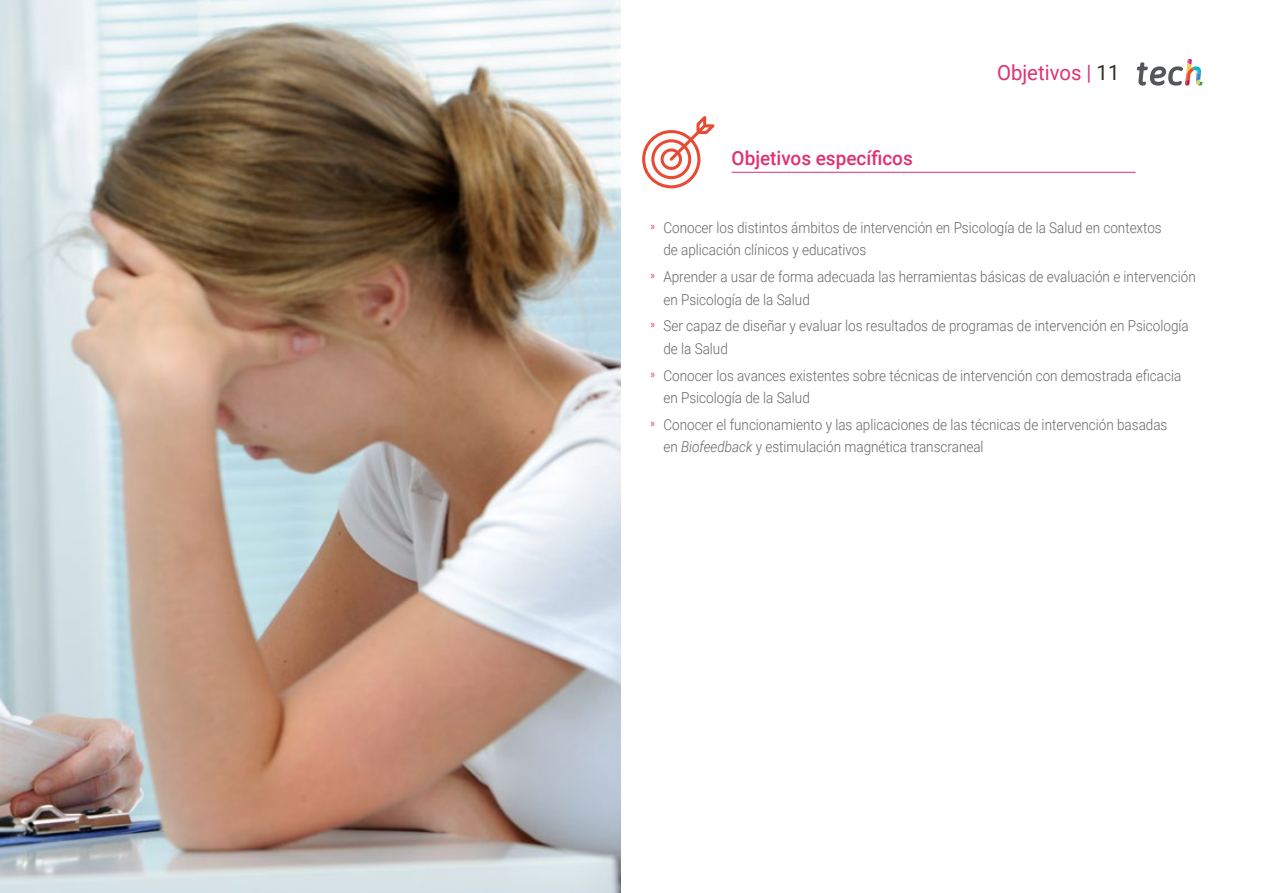
<style>
.page{position:relative;width:1263px;height:893px;background:#fff}
.page>*{position:absolute;margin:0;border:0;box-sizing:border-box;transform-origin:0 0}
.t1{font:21px "Roboto";color:#df3174}
.t2{font:500 19.5px "Roboto";color:#e03073}
.t3{font:300 15px/22.5px "Roboto";color:#646669;scale:.9 1}
.s1{color:#312e20}
.s2{font-style:italic}
</style>
<div class="page">
<hr style="left:732px;top:172px;width:403px;height:1px;background:#df3174">
<img style="left:0;top:0;width:621px;height:893px">
<svg style="left:1137px;top:59px;width:65px;height:27px"></svg>
<svg style="left:642px;top:116px;width:72px;height:72px"></svg>
<h2 class="t2" style="left:732px;top:144px;width:183px">Objetivos específicos</h2>
<h1 class="t1" style="left:997px;top:57px;width:124px">Objetivos | <span class="s1">11</span></h1>
<p class="t3" style="left:663px;top:216px;width:555px;text-indent:-13px"><sup>»</sup> Conocer los distintos ámbitos de intervención en Psicología de la Salud en contextos de aplicación clínicos y educativos</p>
<p class="t3" style="left:663px;top:265px;width:593px;text-indent:-13px"><sup>»</sup> Aprender a usar de forma adecuada las herramientas básicas de evaluación e intervención en Psicología de la Salud</p>
<p class="t3" style="left:663px;top:314px;width:585px;text-indent:-13px"><sup>»</sup> Ser capaz de diseñar y evaluar los resultados de programas de intervención en Psicología de la Salud</p>
<p class="t3" style="left:663px;top:364px;width:577px;text-indent:-13px"><sup>»</sup> Conocer los avances existentes sobre técnicas de intervención con demostrada eficacia en Psicología de la Salud</p>
<p class="t3" style="left:663px;top:413px;width:562px;text-indent:-13px"><sup>»</sup> Conocer el funcionamiento y las aplicaciones de las técnicas de intervención basadas en <span class="s2">Biofeedback</span> y estimulación magnética transcraneal</p>
</div>
